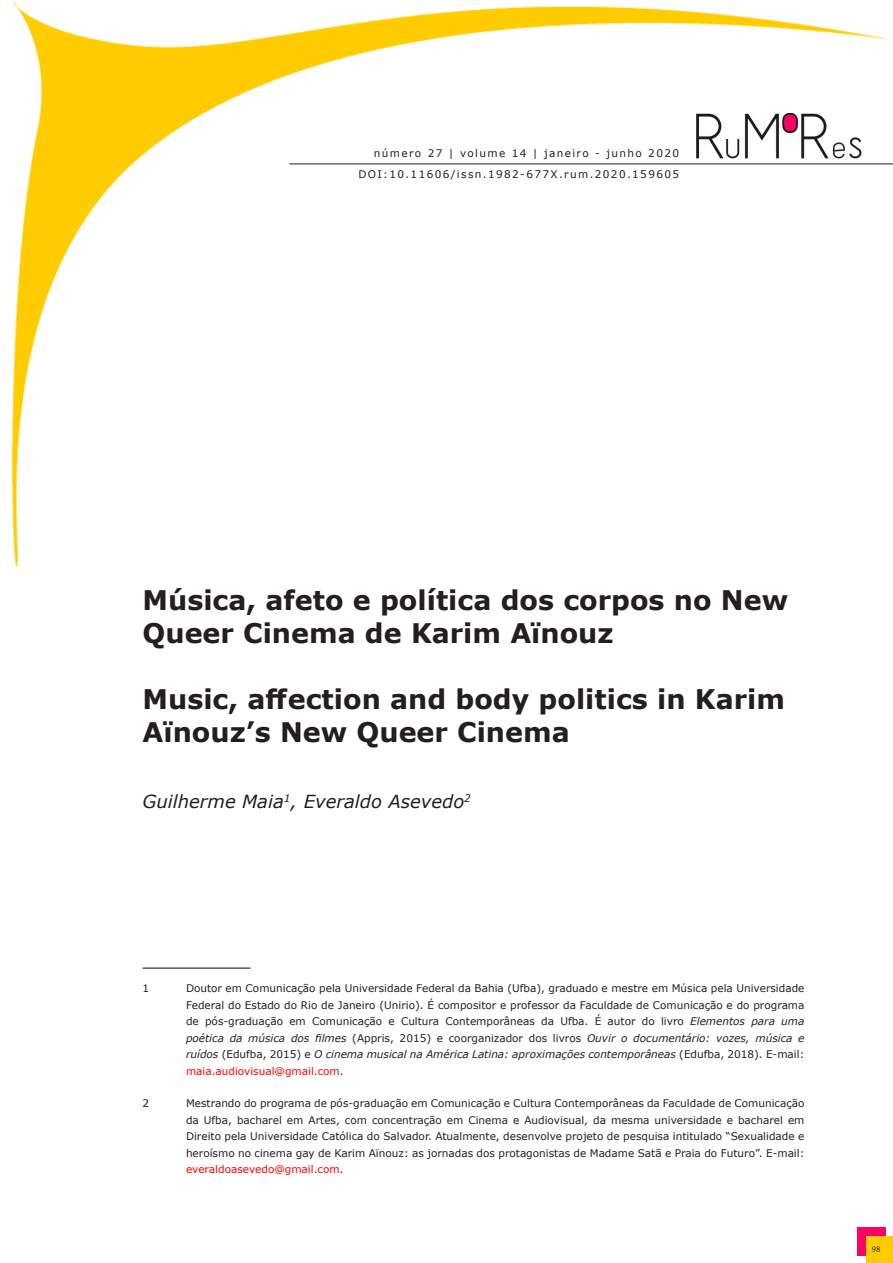
<style>
.page{position:relative;width:893px;height:1263px;background:#fff}
.page>*{position:absolute;margin:0;border:0;box-sizing:border-box;transform-origin:0 0}
.TITULO_Artigo{font:700 27px/33.2px "Verdana";color:#231f20}
.AUTOR_artigo{font:italic 18px "Verdana";color:#231f20}
.Nota_de_rodapé{font:10.5px/16.5px "Verdana";color:#231f20;text-align:justify}
.Nota_de_rodapé-2{font:10.5px "Verdana";letter-spacing:.13em;color:#231f20}
.t1{font:9px "Minion Pro";color:#231f20}
.s1{font-style:italic}
.s2{color:#f00}
</style>
<div class="page">
<div style="left:857px;top:1227px;width:29px;height:28px;background:#f06"></div>
<div style="left:866px;top:1236px;width:27px;height:27px;background:#fc0"></div>
<img style="left:12px;top:0;width:881px;height:567px">
<hr style="left:289px;top:164px;width:604px;height:1px;background:#231f20">
<hr style="left:142px;top:967px;width:108px;height:2px;background:#231f20">
<p class="Nota_de_rodapé-2" style="left:374px;top:146px;width:307px">número 27 | volume 14 | janeiro - junho 2020</p>
<p class="Nota_de_rodapé-2" style="left:358px;top:167px;width:322px">DOI:10.11606/issn.1982-677X.rum.2020.159605</p>
<p class="TITULO_Artigo" style="left:142px;top:582px;width:647px">Música, afeto e política dos corpos no New<br>Queer Cinema de Karim Aïnouz</p>
<p class="TITULO_Artigo" style="left:142px;top:682px;width:644px">Music, affection and body politics in Karim<br>Aïnouz’s New Queer Cinema</p>
<p class="AUTOR_artigo" style="left:142px;top:789px;width:330px">Guilherme Maia<sup>1</sup>, Everaldo Asevedo<sup>2</sup></p>
<p class="Nota_de_rodapé" style="left:142px;top:980px;width:8px">1</p>
<p class="Nota_de_rodapé" style="left:186px;top:980px;width:620px">Doutor em Comunicação pela Universidade Federal da Bahia (Ufba), graduado e mestre em Música pela Universidade Federal do Estado do Rio de Janeiro (Unirio). É compositor e professor da Faculdade de Comunicação e do programa de pós-graduação em Comunicação e Cultura Contemporâneas da Ufba. É autor do livro <span class="s1">Elementos para uma poética da música dos filmes</span> (Appris, 2015) e coorganizador dos livros <span class="s1">Ouvir o documentário: vozes, música e ruídos</span> (Edufba, 2015) e <span class="s1">O cinema musical na América Latina: aproximações contemporâneas</span> (Edufba, 2018). E-mail: <span class="s2">maia.audiovisual@gmail.com</span>.</p>
<p class="Nota_de_rodapé" style="left:142px;top:1095px;width:8px">2</p>
<p class="Nota_de_rodapé" style="left:186px;top:1095px;width:620px">Mestrando do programa de pós-graduação em Comunicação e Cultura Contemporâneas da Faculdade de Comunicação da Ufba, bacharel em Artes, com concentração em Cinema e Audiovisual, da mesma universidade e bacharel em Direito pela Universidade Católica do Salvador. Atualmente, desenvolve projeto de pesquisa intitulado “Sexualidade e heroísmo no cinema gay de Karim Aïnouz: as jornadas dos protagonistas de Madame Satã e Praia do Futuro”. E-mail: <span class="s2">everaldoasevedo@gmail.com</span>.</p>
<p class="t1" style="left:872px;top:1243px;width:10px">98</p>
</div>
